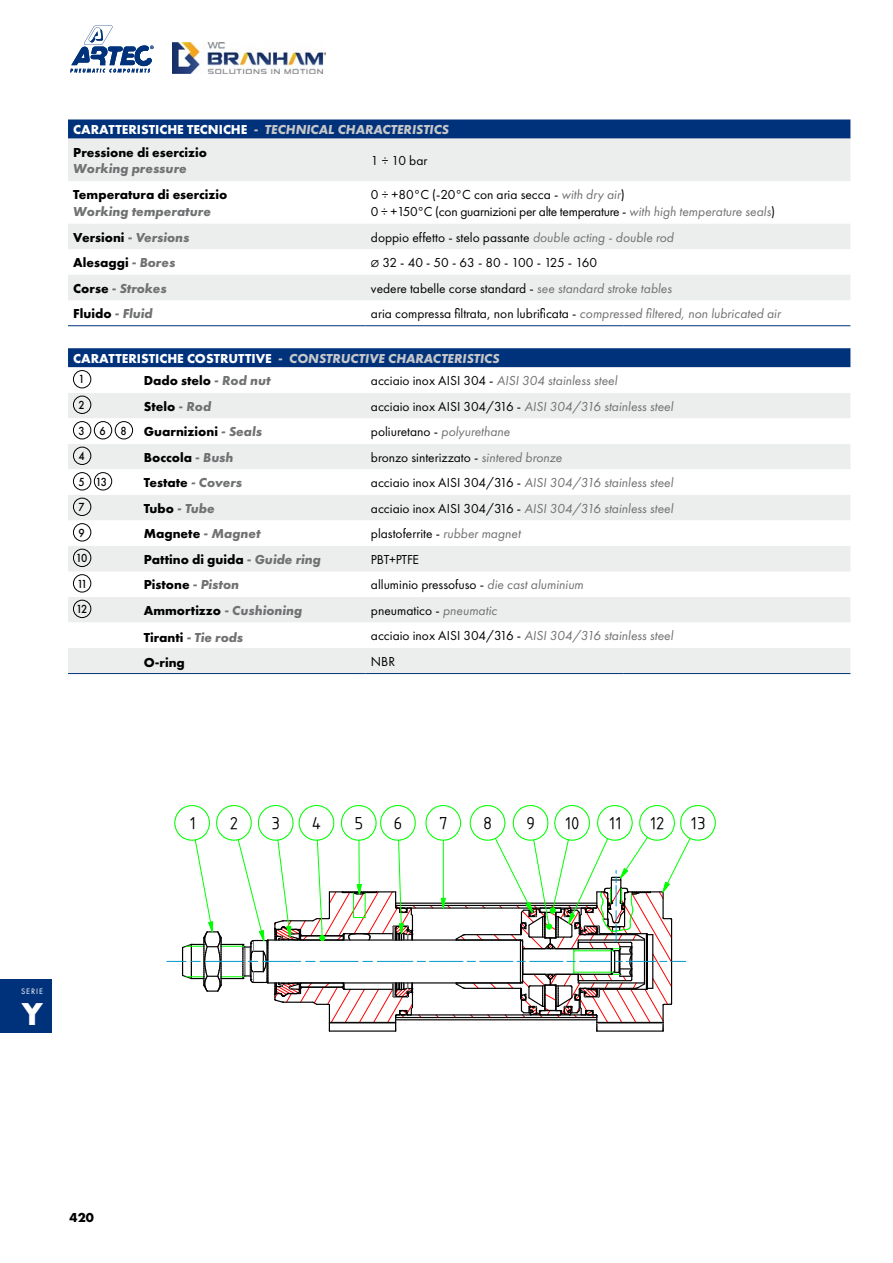
<style>
.page{position:relative;width:893px;height:1263px;background:#fff}
.page>*{position:absolute;margin:0;border:0;box-sizing:border-box;transform-origin:0 0}
.t1{font:700 32.85px "Futura PT";color:#fff}
.t2{font:18px "ISOCP IV50";color:#000}
.t3{font:13.5px "Futura PT";color:#000}
.t4{font:italic 13.5px "Futura PT";color:#707172}
.t5{font:700 13.5px "Futura PT";color:#000}
.t6{font:italic 700 13.5px/22.5px "Futura PT";color:#c6c7c8}
.t7{font:italic 700 13.5px "Futura PT";color:#707172}
.t8{font:13.5px/16.5px "Futura PT";letter-spacing:-.02em;color:#000}
.t9{font:500 12.15px "Futura PT";letter-spacing:-.085em;color:#000;scale:.91 1}
.t10{font:8.25px "Futura PT";letter-spacing:.11em;color:#fff}
.s1{font-style:normal;color:#fff}
.s2{font-style:normal;color:#000}
.s3{font-style:italic;color:#707172}
.s4{font-size:10.5px}
</style>
<div class="page">
<img style="left:173px;top:43px;width:152px;height:30px">
<svg style="left:70px;top:26px;width:84px;height:47px"></svg>
<div style="left:0;top:979px;width:52px;height:53px;background:#00327b"></div>
<svg style="left:68px;top:119px;width:782px;height:20px;background:#0d3c81"></svg>
<svg style="left:68px;top:139px;width:782px;height:534px;fill:#eceded"></svg>
<svg style="left:68px;top:224px;width:782px;height:143px"></svg>
<svg style="left:68px;top:367px;width:782px;height:281px"></svg>
<svg style="left:68px;top:418px;width:782px;height:128px"></svg>
<hr style="left:68px;top:325px;width:298px;height:1px;background:#00327b">
<hr style="left:366px;top:325px;width:258px;height:1px;background:#00327b">
<hr style="left:624px;top:325px;width:226px;height:1px;background:#00327b">
<hr style="left:68px;top:673px;width:298px;height:1px;background:#00327b">
<hr style="left:366px;top:673px;width:258px;height:1px;background:#00327b">
<hr style="left:624px;top:673px;width:226px;height:1px;background:#00327b">
<div style="left:73px;top:370px;width:18px;height:18px;border:1px solid #000;border-radius:50%"></div>
<div style="left:73px;top:396px;width:18px;height:18px;border:1px solid #000;border-radius:50%"></div>
<div style="left:73px;top:421px;width:18px;height:18px;border:1px solid #000;border-radius:50%"></div>
<div style="left:94px;top:421px;width:18px;height:18px;border:1px solid #000;border-radius:50%"></div>
<div style="left:115px;top:421px;width:18px;height:18px;border:1px solid #000;border-radius:50%"></div>
<div style="left:73px;top:447px;width:18px;height:18px;border:1px solid #000;border-radius:50%"></div>
<div style="left:73px;top:472px;width:18px;height:18px;border:1px solid #000;border-radius:50%"></div>
<div style="left:94px;top:472px;width:18px;height:18px;border:1px solid #000;border-radius:50%"></div>
<div style="left:73px;top:498px;width:18px;height:18px;border:1px solid #000;border-radius:50%"></div>
<div style="left:73px;top:523px;width:18px;height:18px;border:1px solid #000;border-radius:50%"></div>
<div style="left:73px;top:549px;width:18px;height:18px;border:1px solid #000;border-radius:50%"></div>
<div style="left:73px;top:574px;width:18px;height:18px;border:1px solid #000;border-radius:50%"></div>
<div style="left:73px;top:600px;width:18px;height:18px;border:1px solid #000;border-radius:50%"></div>
<svg style="left:167px;top:805px;width:549px;height:227px"></svg>
<p class="t6" style="left:73px;top:118px;width:377px"><span class="s1">CARATTERISTICHE TECNICHE</span> - TECHNICAL CHARACTERISTICS<br><span class="s2">Pressione di esercizio</span></p>
<p class="t7" style="left:73px;top:160px;width:115px">Working pressure</p>
<p class="t3" style="left:371px;top:153px;width:58px">1 ÷ 10 bar</p>
<p class="t5" style="left:73px;top:186px;width:156px">Temperatura di esercizio</p>
<p class="t7" style="left:73px;top:203px;width:139px">Working temperature</p>
<p class="t8" style="left:371px;top:186px;width:406px">0 ÷ +80°C (-20°C con aria secca - <span class="s3">with dry air</span>)<br>0 ÷ +150°C (con guarnizioni per alte temperature - <span class="s3">with high temperature seals</span>)</p>
<p class="t7" style="left:73px;top:229px;width:118px"><span class="s2">Versioni</span> - Versions</p>
<p class="t3" style="left:371px;top:229px;width:304px">doppio effetto - stelo passante <span class="s3">double acting - double rod</span></p>
<p class="t5" style="left:73px;top:254px;width:104px">Alesaggi <span class="s3">- Bores</span></p>
<p class="t3" style="left:371px;top:255px;width:228px"><span class="s4">Ø</span> 32 - 40 - 50 - 63 - 80 - 100 - 125 - 160</p>
<p class="t7" style="left:73px;top:280px;width:95px"><span class="s2">Corse</span> - Strokes</p>
<p class="t3" style="left:371px;top:280px;width:302px">vedere tabelle corse standard - <span class="s3">see standard stroke tables</span></p>
<p class="t5" style="left:73px;top:305px;width:81px">Fluido <span class="s3">- Fluid</span></p>
<p class="t3" style="left:371px;top:305px;width:411px">aria compressa filtrata, non lubrificata - <span class="s3">compressed filtered, non lubricated air</span></p>
<p class="t6" style="left:73px;top:347px;width:428px"><span class="s1">CARATTERISTICHE COSTRUTTIVE</span> - CONSTRUCTIVE CHARACTERISTICS</p>
<p class="t9" style="left:79px;top:372px;width:8px">1</p>
<p class="t5" style="left:144px;top:372px;width:128px">Dado stelo <span class="s3">- Rod nut</span></p>
<p class="t4" style="left:371px;top:373px;width:248px"><span class="s2">acciaio inox AISI 304 -</span> AISI 304 stainless steel</p>
<p class="t9" style="left:79px;top:398px;width:8px">2</p>
<p class="t5" style="left:144px;top:397px;width:69px">Stelo <span class="s3">- Rod</span></p>
<p class="t4" style="left:371px;top:398px;width:304px"><span class="s2">acciaio inox AISI 304/316 -</span> AISI 304/316 stainless steel</p>
<p class="t9" style="left:79px;top:423px;width:54px">368</p>
<p class="t5" style="left:144px;top:423px;width:120px">Guarnizioni <span class="s3">- Seals</span></p>
<p class="t3" style="left:371px;top:424px;width:141px">poliuretano - <span class="s3">polyurethane</span></p>
<p class="t9" style="left:79px;top:449px;width:8px">4</p>
<p class="t5" style="left:144px;top:448px;width:91px">Boccola <span class="s3">- Bush</span></p>
<p class="t3" style="left:371px;top:449px;width:192px">bronzo sinterizzato - <span class="s3">sintered bronze</span></p>
<p class="t9" style="left:79px;top:474px;width:33px">5 13</p>
<p class="t5" style="left:144px;top:474px;width:100px">Testate <span class="s3">- Covers</span></p>
<p class="t4" style="left:371px;top:475px;width:304px"><span class="s2">acciaio inox AISI 304/316 -</span> AISI 304/316 stainless steel</p>
<p class="t9" style="left:79px;top:500px;width:8px">7</p>
<p class="t7" style="left:144px;top:500px;width:73px"><span class="s2">Tubo</span> - Tube</p>
<p class="t4" style="left:371px;top:500px;width:304px"><span class="s2">acciaio inox AISI 304/316 -</span> AISI 304/316 stainless steel</p>
<p class="t9" style="left:79px;top:525px;width:8px">9</p>
<p class="t5" style="left:144px;top:525px;width:118px">Magnete <span class="s3">- Magnet</span></p>
<p class="t3" style="left:371px;top:526px;width:151px">plastoferrite - <span class="s3">rubber magnet</span></p>
<p class="t9" style="left:76px;top:551px;width:14px">10</p>
<p class="t5" style="left:144px;top:550px;width:179px">Pattino di guida <span class="s3">- Guide ring</span></p>
<p class="t3" style="left:371px;top:551px;width:50px">PBT+PTFE</p>
<p class="t9" style="left:77px;top:576px;width:13px">11</p>
<p class="t5" style="left:144px;top:576px;width:97px">Pistone <span class="s3">- Piston</span></p>
<p class="t3" style="left:371px;top:577px;width:214px">alluminio pressofuso - <span class="s3">die cast aluminium</span></p>
<p class="t9" style="left:76px;top:602px;width:14px">12</p>
<p class="t7" style="left:144px;top:602px;width:160px"><span class="s2">Ammortizzo</span> - Cushioning</p>
<p class="t3" style="left:371px;top:602px;width:128px">pneumatico - <span class="s3">pneumatic</span></p>
<p class="t7" style="left:144px;top:629px;width:101px"><span class="s2">Tiranti</span> - Tie rods</p>
<p class="t4" style="left:371px;top:628px;width:304px"><span class="s2">acciaio inox AISI 304/316 -</span> AISI 304/316 stainless steel</p>
<p class="t5" style="left:144px;top:654px;width:43px">O-ring</p>
<p class="t3" style="left:371px;top:653px;width:26px">NBR</p>
<h2 class="t2" style="left:189px;top:810px;width:8px">1</h2>
<h2 class="t2" style="left:230px;top:811px;width:11px">2</h2>
<h2 class="t2" style="left:271px;top:811px;width:11px">3</h2>
<h2 class="t2" style="left:311px;top:811px;width:12px">4</h2>
<h2 class="t2" style="left:354px;top:811px;width:11px">5</h2>
<h2 class="t2" style="left:393px;top:811px;width:11px">6</h2>
<h2 class="t2" style="left:439px;top:811px;width:11px">7</h2>
<h2 class="t2" style="left:483px;top:811px;width:11px">8</h2>
<h2 class="t2" style="left:526px;top:811px;width:11px">9</h2>
<h2 class="t2" style="left:564px;top:811px;width:17px">10</h2>
<h2 class="t2" style="left:608px;top:810px;width:14px">11</h2>
<h2 class="t2" style="left:649px;top:811px;width:17px">12</h2>
<h2 class="t2" style="left:690px;top:811px;width:17px">13</h2>
<p class="t10" style="left:21px;top:986px;width:23px">SERIE</p>
<h1 class="t1" style="left:22px;top:993px;width:23px">Y</h1>
<p class="t5" style="left:70px;top:1209px;width:26px">420</p>
</div>
